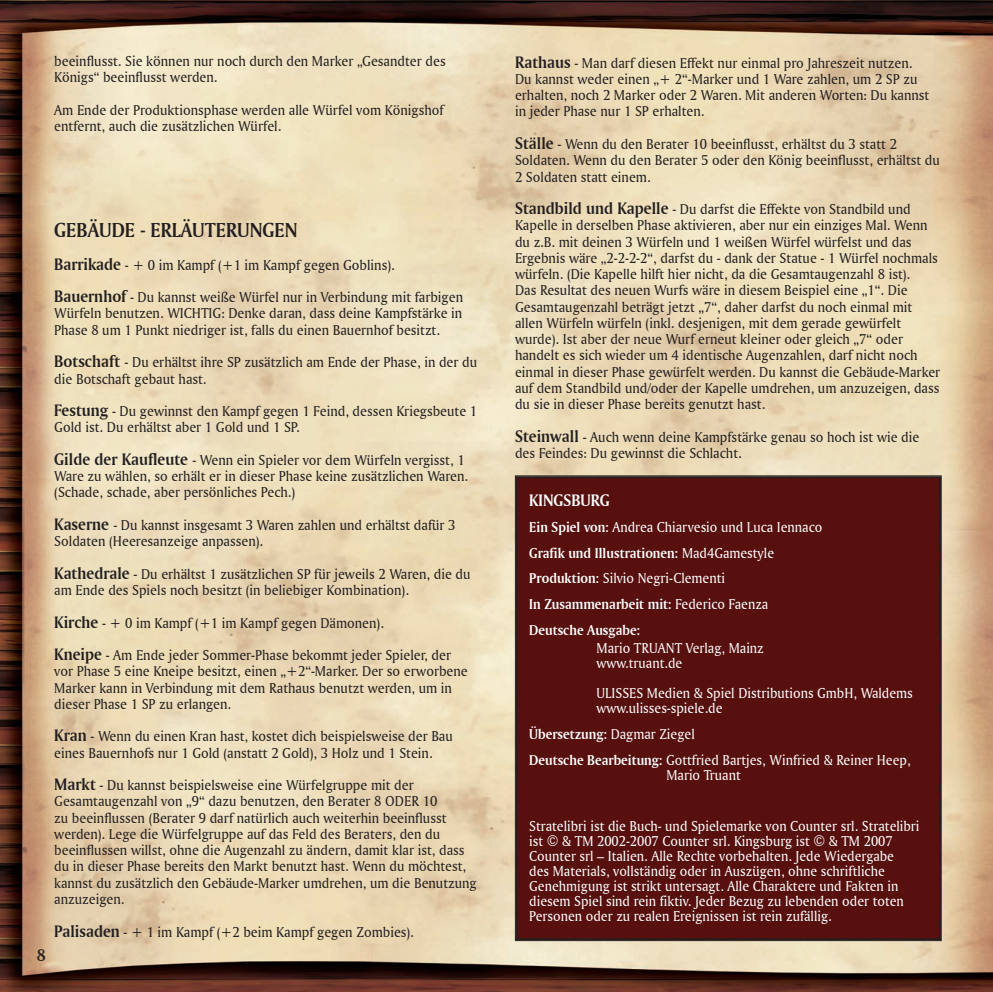
<style>
.page{position:relative;width:993px;height:992px;background:#fff}
.page>*{position:absolute;margin:0;border:0;box-sizing:border-box;transform-origin:0 0}
.t1{font:21.25px "Amerigo BT Bold A";color:#231f20;scale:.94 1}
.t2{font:17.5px "Amerigo BT Bold A";color:#fff;scale:.94 1}
.t3{font:15px/16.2px "Amerigo BT Roman A";color:#231f20;scale:.95 1}
.t4{font:15px/15px "Amerigo BT Roman A";color:#fff;scale:.94 1}
.t5{font:15px/25.6px "Amerigo BT Bold A";color:#fff;scale:.94 1}
.s1{font-family:"Amerigo BT Bold A";font-size:17.5px}
.s2{font-family:"Amerigo BT Bold A"}
.s3{font-family:"Amerigo BT Roman A"}
</style>
<div class="page">
<img style="left:0;top:0;width:993px;height:991px">
<div style="left:515px;top:475px;width:427px;height:465px;background:#58100f"></div>
<svg style="left:494px;top:967px;width:6px;height:11px"></svg>
<svg style="left:37px;top:949px;width:8px;height:12px"></svg>
<p class="t3" style="left:54px;top:52px;width:413px">beeinflusst. Sie können nur noch durch den Marker „Gesandter des<br>Königs“ beeinflusst werden.</p>
<p class="t3" style="left:54px;top:101px;width:411px">Am Ende der Produktionsphase werden alle Würfel vom Königshof entfernt, auch die zusätzlichen Würfel.</p>
<h1 class="t1" style="left:54px;top:217px;width:260px">GEBÄUDE - ERLÄUTERUNGEN</h1>
<p class="t3" style="left:54px;top:248px;width:432px;line-height:32.5px"><span class="s1">Barrikade</span> - + 0 im Kampf (+1 im Kampf gegen Goblins).<br><span class="s1">Bauernhof</span> - Du kannst weiße Würfel nur in Verbindung mit farbigen</p>
<p class="t3" style="left:54px;top:305px;width:431px">Würfeln benutzen. WICHTIG: Denke daran, dass deine Kampfstärke in<br>Phase 8 um 1 Punkt niedriger ist, falls du einen Bauernhof besitzt.</p>
<p class="t3" style="left:54px;top:354px;width:447px"><span class="s1">Botschaft</span> - Du erhältst ihre SP zusätzlich am Ende der Phase, in der du die Botschaft gebaut hast.</p>
<p class="t3" style="left:54px;top:402px;width:447px"><span class="s1">Festung</span> - Du gewinnst den Kampf gegen 1 Feind, dessen Kriegsbeute 1<br>Gold ist. Du erhältst aber 1 Gold und 1 SP.</p>
<p class="t3" style="left:54px;top:451px;width:437px"><span class="s1">Gilde der Kaufleute</span> - Wenn ein Spieler vor dem Würfeln vergisst, 1<br>Ware zu wählen, so erhält er in dieser Phase keine zusätzlichen Waren. (Schade, schade, aber persönliches Pech.)</p>
<p class="t3" style="left:54px;top:516px;width:424px"><span class="s1">Kaserne</span> - Du kannst insgesamt 3 Waren zahlen und erhältst dafür 3<br>Soldaten (Heeresanzeige anpassen).</p>
<p class="t3" style="left:54px;top:565px;width:440px"><span class="s1">Kathedrale</span> - Du erhältst 1 zusätzlichen SP für jeweils 2 Waren, die du am Ende des Spiels noch besitzt (in beliebiger Kombination).</p>
<p class="t3" style="left:54px;top:605px;width:419px;line-height:32.5px"><span class="s1">Kirche</span> - + 0 im Kampf (+1 im Kampf gegen Dämonen).<br><span class="s1">Kneipe</span> - Am Ende jeder Sommer-Phase bekommt jeder Spieler, der</p>
<p class="t3" style="left:54px;top:662px;width:437px">vor Phase 5 eine Kneipe besitzt, einen „+2“-Marker. Der so erworbene<br>Marker kann in Verbindung mit dem Rathaus benutzt werden, um in dieser Phase 1 SP zu erlangen.</p>
<p class="t3" style="left:54px;top:727px;width:421px"><span class="s1">Kran</span> - Wenn du einen Kran hast, kostet dich beispielsweise der Bau eines Bauernhofs nur 1 Gold (anstatt 2 Gold), 3 Holz und 1 Stein.</p>
<p class="t3" style="left:54px;top:776px;width:446px"><span class="s1">Markt</span> - Du kannst beispielsweise eine Würfelgruppe mit der Gesamtaugenzahl von „9“ dazu benutzen, den Berater 8 ODER 10<br>zu beeinflussen (Berater 9 darf natürlich auch weiterhin beeinflusst werden). Lege die Würfelgruppe auf das Feld des Beraters, den du beeinflussen willst, ohne die Augenzahl zu ändern, damit klar ist, dass du in dieser Phase bereits den Markt benutzt hast. Wenn du möchtest, kannst du zusätzlich den Gebäude-Marker umdrehen, um die Benutzung anzuzeigen.</p>
<p class="t3" style="left:54px;top:922px;width:380px"><span class="s1">Palisaden</span> - + 1 im Kampf (+2 beim Kampf gegen Zombies).</p>
<p class="t3" style="left:515px;top:54px;width:438px"><span class="s1">Rathaus</span> - Man darf diesen Effekt nur einmal pro Jahreszeit nutzen.<br>Du kannst weder einen „+ 2“-Marker und 1 Ware zahlen, um 2 SP zu erhalten, noch 2 Marker oder 2 Waren. Mit anderen Worten: Du kannst in jeder Phase nur 1 SP erhalten.</p>
<p class="t3" style="left:515px;top:135px;width:449px"><span class="s1">Ställe</span> - Wenn du den Berater 10 beeinflusst, erhältst du 3 statt 2<br>Soldaten. Wenn du den Berater 5 oder den König beeinflusst, erhältst du<br>2 Soldaten statt einem.</p>
<p class="t3" style="left:515px;top:200px;width:449px"><span class="s1">Standbild und Kapelle</span> - Du darfst die Effekte von Standbild und Kapelle in derselben Phase aktivieren, aber nur ein einziges Mal. Wenn du z.B. mit deinen 3 Würfeln und 1 weißen Würfel würfelst und das Ergebnis wäre „2-2-2-2“, darfst du - dank der Statue - 1 Würfel nochmals würfeln. (Die Kapelle hilft hier nicht, da die Gesamtaugenzahl 8 ist).<br>Das Resultat des neuen Wurfs wäre in diesem Beispiel eine „1“. Die Gesamtaugenzahl beträgt jetzt „7“, daher darfst du noch einmal mit allen Würfeln würfeln (inkl. desjenigen, mit dem gerade gewürfelt wurde). Ist aber der neue Wurf erneut kleiner oder gleich „7“ oder handelt es sich wieder um 4 identische Augenzahlen, darf nicht noch einmal in dieser Phase gewürfelt werden. Du kannst die Gebäude-Marker auf dem Standbild und/oder der Kapelle umdrehen, um anzuzeigen, dass du sie in dieser Phase bereits genutzt hast.</p>
<p class="t3" style="left:515px;top:428px;width:427px"><span class="s1">Steinwall</span> - Auch wenn deine Kampfstärke genau so hoch ist wie die des Feindes: Du gewinnst die Schlacht.</p>
<p class="t2" style="left:529px;top:489px;width:87px">KINGSBURG</p>
<p class="t4" style="left:529px;top:519px;width:313px"><span class="s2">Ein Spiel von:</span> Andrea Chiarvesio und Luca Iennaco</p>
<p class="t5" style="left:529px;top:539px;width:262px">Grafik und Illustrationen: <span class="s3">Mad4Gamestyle</span></p>
<p class="t4" style="left:529px;top:570px;width:210px"><span class="s2">Produktion:</span> Silvio Negri-Clementi</p>
<p class="t5" style="left:529px;top:590px;width:256px">In Zusammenarbeit mit: <span class="s3">Federico Faenza<br></span>Deutsche Ausgabe:</p>
<p class="t4" style="left:596px;top:640px;width:179px">Mario TRUANT Verlag, Mainz www.truant.de</p>
<p class="t4" style="left:596px;top:685px;width:338px">ULISSES Medien &amp; Spiel Distributions GmbH, Waldems www.ulisses-spiele.de</p>
<p class="t5" style="left:529px;top:720px;width:178px">Übersetzung: <span class="s3">Dagmar Ziegel</span></p>
<p class="t4" style="left:666px;top:751px;width:261px;text-indent:-137px"><span class="s2">Deutsche Bearbeitung:</span> Gottfried Bartjes, Winfried &amp; Reiner Heep,<br>Mario Truant</p>
<p class="t4" style="left:529px;top:818px;width:417px">Stratelibri ist die Buch- und Spielemarke von Counter srl. Stratelibri ist © &amp; TM 2002-2007 Counter srl. Kingsburg ist © &amp; TM 2007<br>Counter srl – Italien. Alle Rechte vorbehalten. Jede Wiedergabe<br>des Materials, vollständig oder in Auszügen, ohne schriftliche Genehmigung ist strikt untersagt. Alle Charaktere und Fakten in diesem Spiel sind rein fiktiv. Jeder Bezug zu lebenden oder toten Personen oder zu realen Ereignissen ist rein zufällig.</p>
</div>
